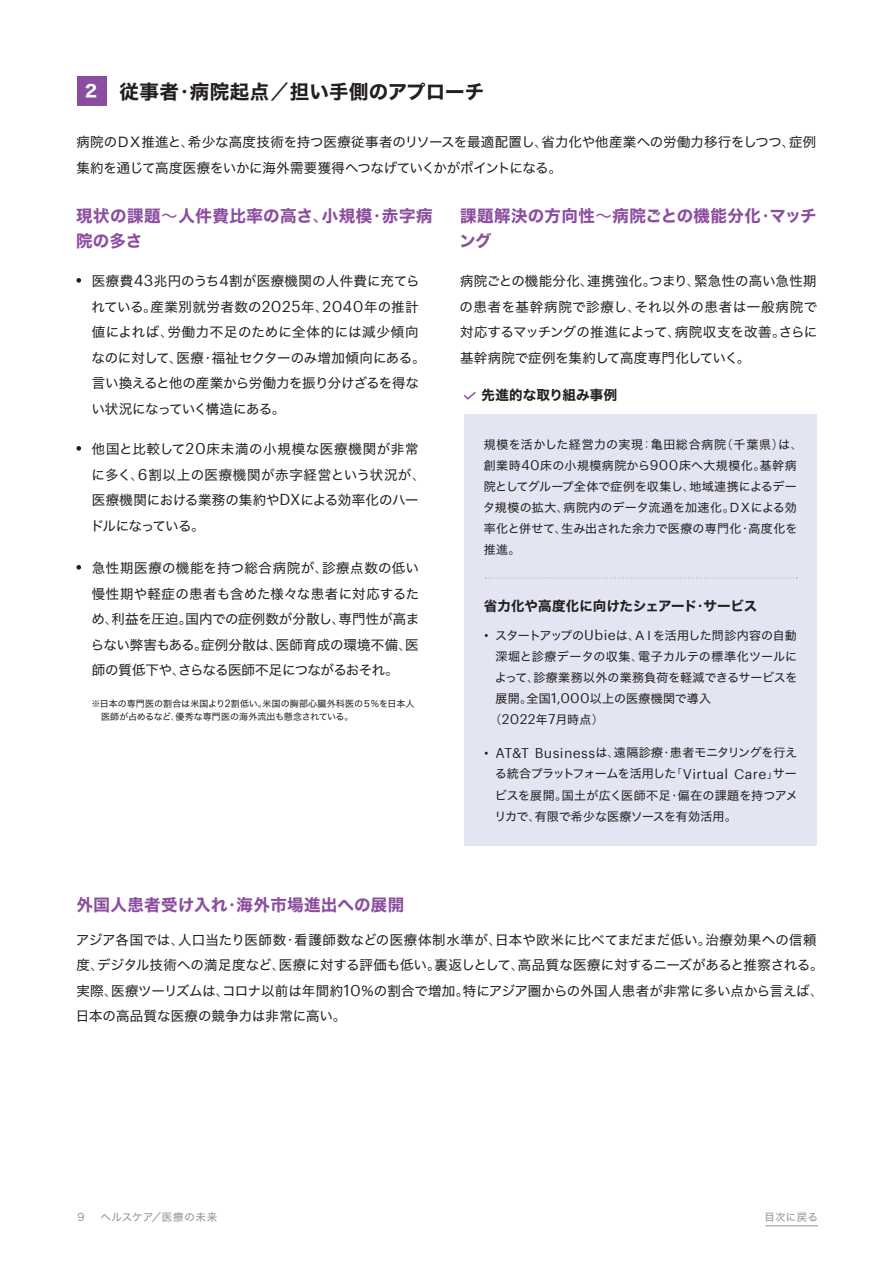
<style>
.page{position:relative;width:893px;height:1263px;background:#fff}
.page>*{position:absolute;margin:0;border:0;box-sizing:border-box;transform-origin:0 0}
.t1{font:19.5px "Hiragino Sans W7";letter-spacing:.01em;color:#231f20}
.t2{font:16.5px/25.5px "Hiragino Sans W7";letter-spacing:.025em;color:#8b4e9f}
.t3{font:13.8px "Graphik";color:#231f20}
.t4{font:13.5px/25.5px "Hiragino Sans W4";letter-spacing:-.005em;color:#231f20}
.t5{font:13.5px/25.5px "Hiragino Sans W4";letter-spacing:.025em;color:#231f20}
.t6{font:13.5px "Hiragino Sans W7";letter-spacing:.005em;color:#231f20}
.t7{font:12px/21px "Hiragino Sans W4";letter-spacing:.01em;color:#231f20;text-align:justify}
.t8{font:10.5px "Hiragino Sans W4";letter-spacing:.04em;color:#8c968e}
.t9{font:9px/13.5px "Hiragino Sans W4";letter-spacing:-.005em;color:#231f20}
.s1{font-size:16.5px;color:#fff}
.s2{font-family:"Hiragino Sans W4"}
.s3{font-family:"Hiragino Sans W2"}
.s4{font-family:"Graphik";font-size:15.45px}
.s5{font-family:"Graphik";font-size:10.35px}
.s6{font-family:"Graphik";font-size:13.8px}
.s7{font-family:"Hiragino Sans W2";font-size:12px}
.s8{font-family:"Hiragino Sans W4";font-size:12px}
</style>
<div class="page">
<hr style="left:765px;top:1225px;width:53px;height:1px;background:#8c968e">
<div style="left:464px;top:414px;width:352px;height:431px;background:#e3e5f2"></div>
<svg style="left:485px;top:578px;width:312px;height:1px"></svg>
<svg style="left:464px;top:392px;width:12px;height:8px"></svg>
<svg style="left:76px;top:278px;width:5px;height:5px"></svg>
<svg style="left:76px;top:446px;width:5px;height:5px"></svg>
<svg style="left:76px;top:565px;width:5px;height:5px"></svg>
<div style="left:77px;top:77px;width:29px;height:29px;background:#8b4e9f"></div>
<h1 class="t1" style="left:83px;top:76px;width:403px"><span class="s1">２</span> 従事者<span class="s2">・</span>病院起点<span class="s2">／</span>担い手側のアプローチ</h1>
<p class="t4" style="left:76px;top:129px;width:741px">病院のＤＸ推進と<span class="s3">、</span>希少な高度技術を持つ医療従事者のリソースを最適配置し<span class="s3">、</span>省力化や他産業への労働力移行をしつつ<span class="s3">、</span>症例集約を通じて高度医療をいかに海外需要獲得へつなげていくかがポイントになる<span class="s3">。</span></p>
<p class="t2" style="left:76px;top:204px;width:358px">現状の課題<span class="s2">～</span>人件費比率の高さ<span class="s2">、</span>小規模<span class="s2">・</span>赤字病院の多さ</p>
<p class="t2" style="left:459px;top:204px;width:359px">課題解決の方向性<span class="s2">～</span>病院ごとの機能分化<span class="s2">・</span>マッチング</p>
<p class="t4" style="left:91px;top:267px;width:336px">医療費<span class="s4">43</span>兆円のうち<span class="s4">4</span>割が医療機関の人件費に充てられている<span class="s3">。</span>産業別就労者数の<span class="s4">2025</span>年<span class="s3">、</span><span class="s4">2040</span>年の推計値によれば<span class="s3">、</span>労働力不足のために全体的には減少傾向なのに対して<span class="s3">、</span>医療<span class="s3">・</span>福祉セクターのみ増加傾向にある<span class="s3">。</span>言い換えると他の産業から労働力を振り分けざるを得ない状況になっていく構造にある<span class="s3">。</span></p>
<p class="t5" style="left:90px;top:435px;width:337px">他国と比較して<span class="s4">20</span>床未満の小規模な医療機関が非常に多く<span class="s3">、</span><span class="s4">6</span>割以上の医療機関が赤字経営という状況が<span class="s3">、</span>医療機関における業務の集約や<span class="s4">DX</span>による効率化のハードルになっている<span class="s3">。</span></p>
<p class="t4" style="left:91px;top:554px;width:330px;text-align:justify">急性期医療の機能を持つ総合病院が<span class="s3">、</span>診療点数の低い慢性期や軽症の患者も含めた様々な患者に対応するため<span class="s3">、</span>利益を圧迫<span class="s3">。</span>国内での症例数が分散し<span class="s3">、</span>専門性が高まらない弊害もある<span class="s3">。</span>症例分散は<span class="s3">、</span>医師育成の環境不備<span class="s3">、</span>医師の質低下や<span class="s3">、</span>さらなる医師不足につながるおそれ<span class="s3">。</span></p>
<p class="t9" style="left:91px;top:696px;width:334px">※日本の専門医の割合は米国より<span class="s5">2</span>割低い<span class="s3">。</span>米国の胸部心臓外科医の５％を日本人　　医師が占めるなど<span class="s3">、</span>優秀な専門医の海外流出も懸念されている<span class="s3">。</span></p>
<p class="t2" style="left:77px;top:892px;width:329px">外国人患者受け入れ<span class="s2">・</span>海外市場進出への展開</p>
<p class="t4" style="left:460px;top:267px;width:359px;text-align:justify">病院ごとの機能分化<span class="s3">、</span>連携強化<span class="s3">。</span>つまり<span class="s3">、</span>緊急性の高い急性期の患者を基幹病院で診療し<span class="s3">、</span>それ以外の患者は一般病院で対応するマッチングの推進によって<span class="s3">、</span>病院収支を改善<span class="s3">。</span>さらに基幹病院で症例を集約して高度専門化していく<span class="s3">。</span></p>
<p class="t6" style="left:482px;top:385px;width:137px">先進的な取り組み事例</p>
<p class="t7" style="left:483px;top:433px;width:321px;text-align:left">規模を活かした経営力の実現<span class="s3">：</span>亀田総合病院<span class="s3">（</span>千葉県<span class="s3">）</span>は<span class="s3">、</span>創業時<span class="s6">40</span>床の小規模病院から<span class="s6">900</span>床へ大規模化<span class="s3">。</span>基幹病院としてグループ全体で症例を収集し<span class="s3">、</span>地域連携によるデータ規模の拡大<span class="s3">、</span>病院内のデータ流通を加速化<span class="s3">。</span>ＤＸによる効率化と併せて<span class="s3">、</span>生み出された余力で医療の専門化<span class="s3">・</span>高度化を推進<span class="s3">。</span></p>
<p class="t6" style="left:484px;top:595px;width:275px">省力化や高度化に向けたシェアード<span class="s2">・</span>サービス</p>
<p class="t7" style="left:495px;top:624px;width:304px">スタートアップの<span class="s6">Ubie</span>は<span class="s3">、</span>ＡＩを活用した問診内容の自動深堀と診療データの収集<span class="s3">、</span>電子カルテの標準化ツールによって<span class="s3">、</span>診療業務以外の業務負荷を軽減できるサービスを展開<span class="s3">。</span>全国<span class="s6">1,000</span>以上の医療機関で導入</p>
<p class="t3" style="left:489px;top:709px;width:116px"><span class="s7">（</span>2022<span class="s8">年</span>7<span class="s8">月時点</span><span class="s7">）</span></p>
<p class="t7" style="left:494px;top:742px;width:305px"><span class="s6">AT&amp;T Business</span>は<span class="s3">、</span>遠隔診療<span class="s3">・</span>患者モニタリングを行える統合プラットフォームを活用した<span class="s3">「</span><span class="s6">Virtual Care</span><span class="s3">」</span>サービスを展開<span class="s3">。</span>国土が広く医師不足<span class="s3">・</span>偏在の課題を持つアメリカで<span class="s3">、</span>有限で希少な医療ソースを有効活用<span class="s3">。</span></p>
<p class="t4" style="left:76px;top:926px;width:749px">アジア各国では<span class="s3">、</span>人口当たり医師数<span class="s3">・</span>看護師数などの医療体制水準が<span class="s3">、</span>日本や欧米に比べてまだまだ低い<span class="s3">。</span>治療効果への信頼度<span class="s3">、</span>デジタル技術への満足度など<span class="s3">、</span>医療に対する評価も低い<span class="s3">。</span>裏返しとして<span class="s3">、</span>高品質な医療に対するニーズがあると推察される<span class="s3">。</span>実際<span class="s3">、</span>医療ツーリズムは<span class="s3">、</span>コロナ以前は年間約<span class="s4">10</span>％の割合で増加<span class="s3">。</span>特にアジア圏からの外国人患者が非常に多い点から言えば<span class="s3">、</span>日本の高品質な医療の競争力は非常に高い<span class="s3">。</span></p>
<p class="t8" style="left:77px;top:1208px;width:9px">9</p>
<p class="t8" style="left:101px;top:1208px;width:118px">ヘルスケア／医療の未来</p>
<p class="t8" style="left:764px;top:1208px;width:55px">目次に戻る</p>
</div>
